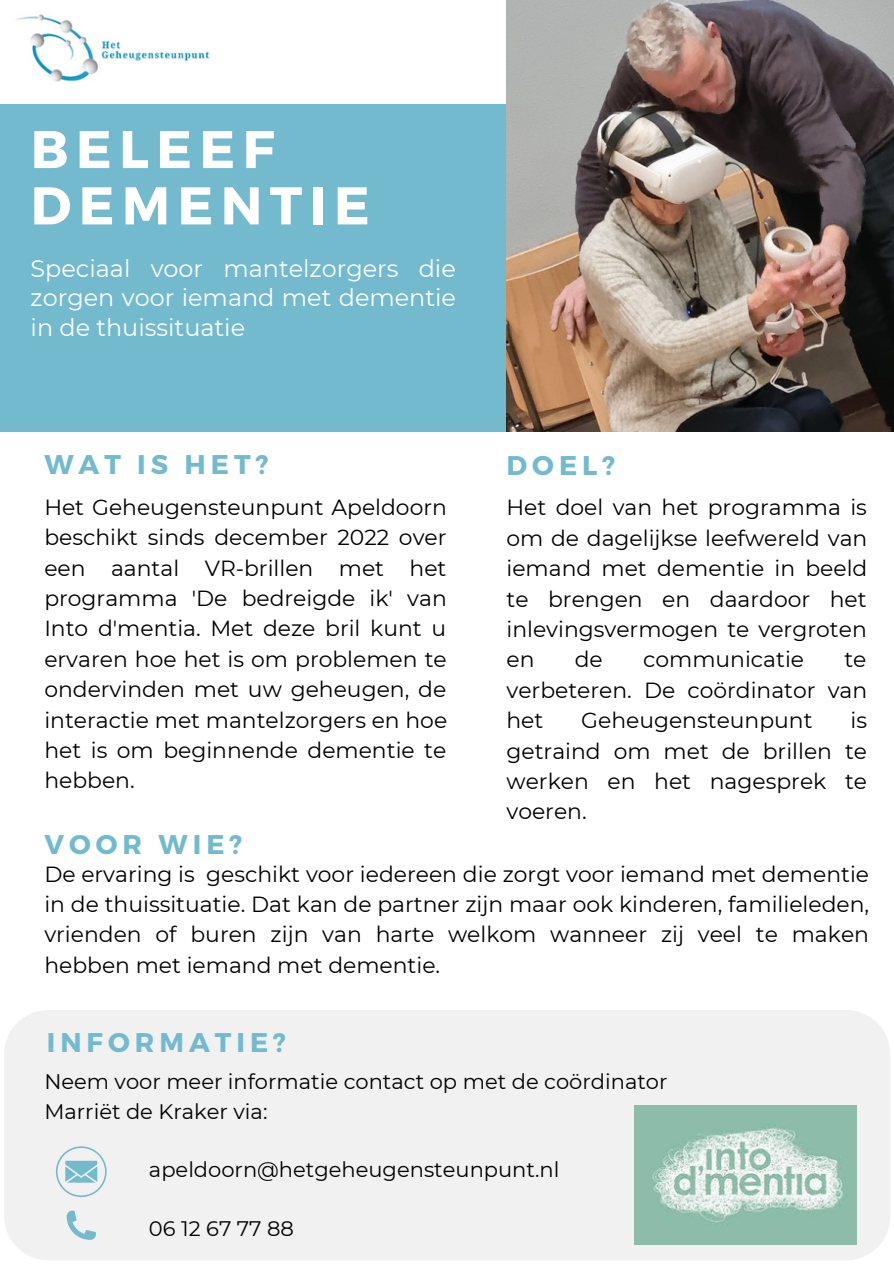
<style>
.page{position:relative;width:894px;height:1264px;background:#fff}
.page>*{position:absolute;margin:0;border:0;box-sizing:border-box;transform-origin:0 0}
.t1{font:700 52.95px/56.2px "Montserrat";letter-spacing:.14em;color:#fff}
.t2{font:700 27px "Montserrat";letter-spacing:.185em;color:#73bace}
.t3{font:23.85px/29.2px "Montserrat";color:#fff;text-align:justify}
.t4{font:21.9px/30.5px "Montserrat";color:#000;text-align:justify}
.t5{font:21px "Montserrat";color:#000}
</style>
<div class="page">
<div style="left:0;top:104px;width:637px;height:327px;background:#73bace"></div>
<img style="left:506px;top:0;width:387px;height:432px">
<div style="left:4px;top:1010px;width:886px;height:250px;background:#f0f1f0"></div>
<img style="left:634px;top:1105px;width:222px;height:139px">
<img style="left:16px;top:14px;width:194px;height:68px">
<svg style="left:67px;top:1210px;width:29px;height:29px"></svg>
<svg style="left:56px;top:1146px;width:51px;height:50px"></svg>
<p class="t1" style="left:31px;top:118px;width:340px">BELEEF<br>DEMENTIE</p>
<p class="t3" style="left:31px;top:254px;width:427px">Speciaal voor mantelzorgers die zorgen voor iemand met dementie in de thuissituatie</p>
<p class="t2" style="left:44px;top:446px;width:225px">WAT IS HET?</p>
<p class="t4" style="left:44px;top:491px;width:404px">Het Geheugensteunpunt Apeldoorn beschikt sinds december 2022 over een aantal VR-brillen met het programma 'De bedreigde ik' van Into d'mentia. Met deze bril kunt u ervaren hoe het is om problemen te ondervinden met uw geheugen, de interactie met mantelzorgers en hoe het is om beginnende dementie te hebben.</p>
<p class="t2" style="left:506px;top:448px;width:110px">DOEL?</p>
<p class="t4" style="left:506px;top:492px;width:362px">Het doel van het programma is om de dagelijkse leefwereld van iemand met dementie in beeld te brengen en daardoor het inlevingsvermogen te vergroten en</p>
<p class="t4" style="left:574px;top:644px;width:30px">de</p>
<p class="t4" style="left:643px;top:644px;width:162px">communicatie</p>
<p class="t4" style="left:506px;top:644px;width:362px;text-indent:338px">te verbeteren. De coördinator van het</p>
<p class="t4" style="left:506px;top:705px;width:362px;text-indent:344px">is getraind om met de brillen te werken en het nagesprek te voeren.</p>
<p class="t4" style="left:581px;top:705px;width:233px">Geheugensteunpunt</p>
<p class="t2" style="left:44px;top:826px;width:199px">VOOR WIE?</p>
<p class="t4" style="left:44px;top:858px;width:826px">De ervaring is geschikt voor iedereen die zorgt voor iemand met dementie in de thuissituatie. Dat kan de partner zijn maar ook kinderen, familieleden, vrienden of buren zijn van harte welkom wanneer zij veel te maken hebben met iemand met dementie.</p>
<p class="t2" style="left:47px;top:1025px;width:241px">INFORMATIE?</p>
<p class="t5" style="left:44px;top:1069px;width:624px">Neem voor meer informatie contact op met de coördinator</p>
<p class="t5" style="left:44px;top:1098px;width:224px">Marriët de Kraker via:</p>
<p class="t5" style="left:149px;top:1156px;width:412px">apeldoorn@hetgeheugensteunpunt.nl</p>
<p class="t5" style="left:149px;top:1215px;width:146px">06 12 67 77 88</p>
</div>
